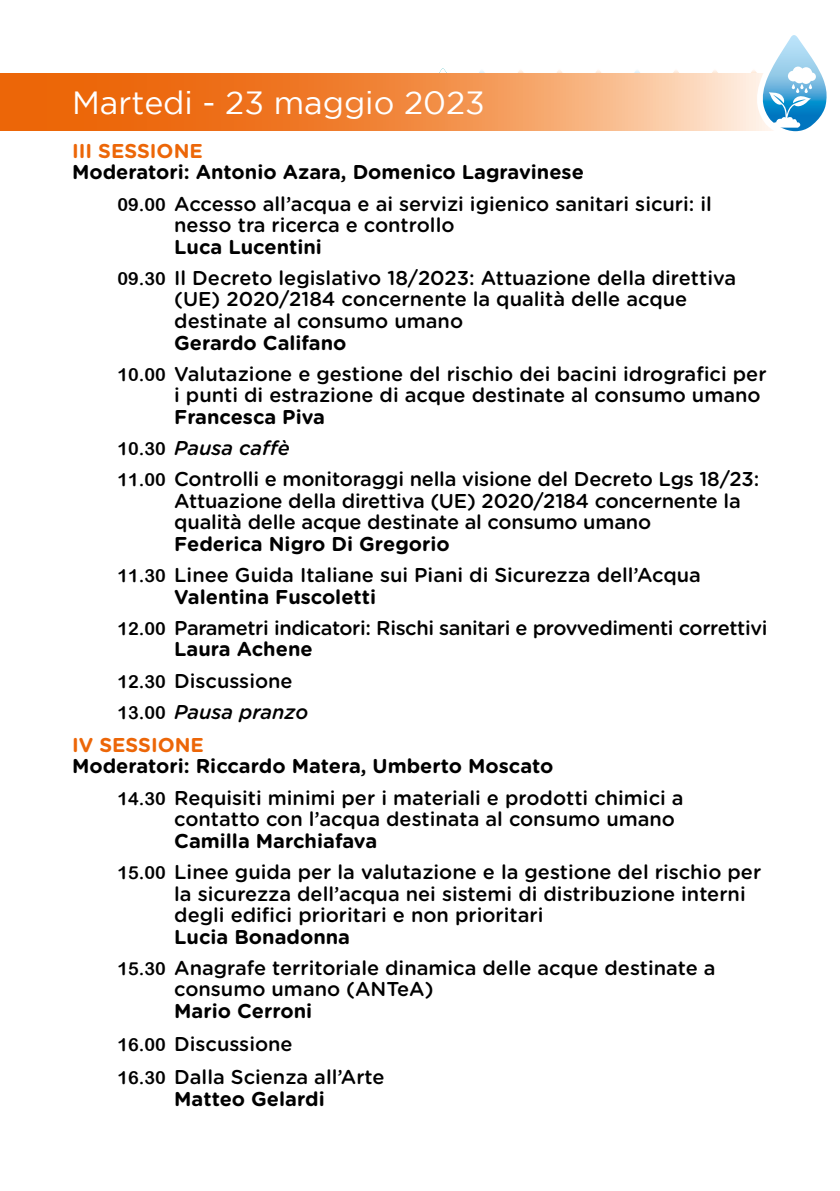
<style>
.page{position:relative;width:840px;height:1191px;background:#fff}
.page>*{position:absolute;margin:0;border:0;box-sizing:border-box;transform-origin:0 0}
.t1{font:32px "Gotham";color:#fff}
.t2{font:500 20px/31.2px "Gotham Rounded";color:#000}
.t3{font:500 20px/31.2px "Gotham Rounded";letter-spacing:-.02em;color:#000}
.t4{font:700 20px/31.2px "Gotham Rounded";color:#000}
.t5{font:700 20px "Gotham Rounded";color:#ec6608}
.s1{font-weight:700}
.s2{font-family:"Arial Rounded MT Bold";font-weight:400;font-size:18px}
.s3{font-style:italic}
.s4{font-weight:500}
.s5{font-weight:500;font-style:italic}
</style>
<div class="page">
<img style="left:429px;top:68px;width:28px;height:6px">
<svg style="left:467px;top:70px;width:29px;height:4px"></svg>
<svg style="left:506px;top:70px;width:28px;height:4px"></svg>
<svg style="left:700px;top:70px;width:28px;height:4px"></svg>
<svg style="left:545px;top:70px;width:28px;height:4px"></svg>
<svg style="left:623px;top:70px;width:28px;height:4px"></svg>
<svg style="left:584px;top:70px;width:28px;height:4px"></svg>
<svg style="left:661px;top:70px;width:28px;height:4px"></svg>
<svg style="left:0;top:74px;width:739px;height:56px;background:#f18e48"></svg>
<svg style="left:739px;top:35px;width:88px;height:97px"></svg>
<h1 class="t1" style="left:72px;top:85px;width:414px">Martedi - 23 maggio 2023</h1>
<p class="t5" style="left:72px;top:136px;width:132px">III SESSIONE</p>
<p class="t2" style="left:117px;top:156px;width:595px;text-indent:-45px"><span class="s1">Moderatori: Antonio Azara, Domenico Lagravinese<br></span><span class="s2">09.00</span> Accesso all’acqua e ai servizi igienico sanitari sicuri: il</p>
<p class="t2" style="left:174px;top:209px;width:281px">nesso tra ricerca e controllo</p>
<p class="t2" style="left:117px;top:230px;width:620px;text-indent:57px"><span class="s1">Luca Lucentini<br></span><span class="s2">09.30</span> Il Decreto legislativo 18/2023: Attuazione della direttiva</p>
<p class="t2" style="left:174px;top:288px;width:514px;line-height:21.6px">(UE) 2020/2184 concernente la qualità delle acque destinate al consumo umano</p>
<p class="t2" style="left:117px;top:326px;width:650px;text-indent:57px"><span class="s1">Gerardo Califano<br></span><span class="s2">10.00</span> Valutazione e gestione del rischio dei bacini idrografici per</p>
<p class="t2" style="left:174px;top:379px;width:587px">i punti di estrazione di acque destinate al consumo umano</p>
<p class="t2" style="left:117px;top:400px;width:643px;text-indent:57px"><span class="s1">Francesca Piva<br></span><span class="s2">10.30</span> <span class="s3">Pausa caffè<br></span><span class="s2">11.00</span> Controlli e monitoraggi nella visione del Decreto Lgs 18/23:</p>
<p class="t2" style="left:174px;top:489px;width:567px;line-height:21.6px">Attuazione della direttiva (UE) 2020/2184 concernente la qualità delle acque destinate al consumo umano</p>
<p class="t2" style="left:117px;top:527px;width:584px;text-indent:57px"><span class="s1">Federica Nigro Di Gregorio<br></span><span class="s2">11.30</span> Linee Guida Italiane sui Piani di Sicurezza dell’Acqua</p>
<p class="t3" style="left:117px;top:580px;width:651px;text-indent:57px"><span class="s1">Valentina Fuscoletti<br></span><span class="s2">12.00</span> Parametri indicatori: Rischi sanitari e provvedimenti correttivi</p>
<p class="t4" style="left:117px;top:633px;width:197px;text-indent:57px">Laura Achene<br><span class="s2">12.30</span> <span class="s4">Discussione<br></span><span class="s2">13.00</span> <span class="s5">Pausa pranzo</span></p>
<p class="t5" style="left:72px;top:730px;width:133px">IV SESSIONE</p>
<p class="t2" style="left:117px;top:750px;width:567px;text-indent:-45px"><span class="s1">Moderatori: Riccardo Matera, Umberto Moscato<br></span><span class="s2">14.30</span> Requisiti minimi per i materiali e prodotti chimici a</p>
<p class="t2" style="left:174px;top:802px;width:502px">contatto con l’acqua destinata al consumo umano</p>
<p class="t2" style="left:117px;top:824px;width:645px;text-indent:57px"><span class="s1">Camilla Marchiafava<br></span><span class="s2">15.00</span> Linee guida per la valutazione e la gestione del rischio per</p>
<p class="t2" style="left:174px;top:882px;width:572px;line-height:21.6px">la sicurezza dell’acqua nei sistemi di distribuzione interni degli edifici prioritari e non prioritari</p>
<p class="t2" style="left:117px;top:920px;width:599px;text-indent:57px"><span class="s1">Lucia Bonadonna<br></span><span class="s2">15.30</span> Anagrafe territoriale dinamica delle acque destinate a</p>
<p class="t2" style="left:174px;top:973px;width:261px">consumo umano (ANTeA)</p>
<p class="t2" style="left:117px;top:993px;width:268px;line-height:33.2px;text-indent:57px"><span class="s1">Mario Cerroni<br></span><span class="s2">16.00</span> Discussione<br><span class="s2">16.30</span> Dalla Scienza all’Arte</p>
<p class="t4" style="left:174px;top:1082px;width:152px">Matteo Gelardi</p>
</div>
